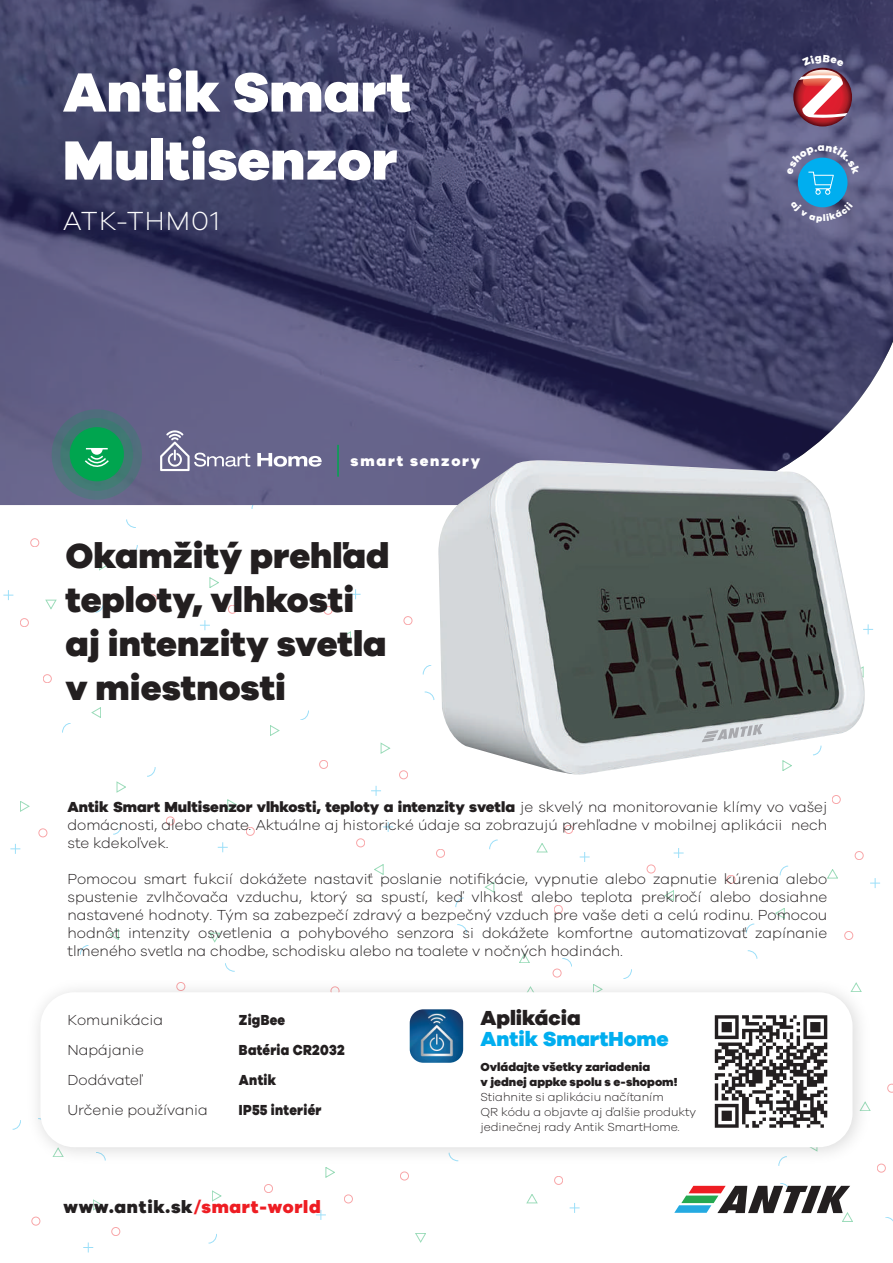
<style>
.page{position:relative;width:893px;height:1263px;background:#fff}
.page>*{position:absolute;margin:0;border:0;box-sizing:border-box;transform-origin:0 0}
.t1{font:800 57px/67.9px "Galano Grotesque";color:#fff}
.t2{font:800 36px/44px "Galano Grotesque";color:#231f20}
.t3{font:300 27px "Galano Grotesque";letter-spacing:.04em;color:#fff}
.t4{font:800 21px "Galano Grotesque";color:#00aeef}
.t5{font:800 21px "Galano Grotesque";color:#231f20}
.t6{font:800 18px "Galano Grotesque";letter-spacing:.04em;color:#231f20}
.t7{font:300 15px/18px "Galano Grotesque";color:#231f20;text-align:justify}
.t8{font:800 15px/30px "Galano Grotesque";letter-spacing:.02em;color:#231f20;scale:.88 1}
.t9{font:800 15px "Galano Grotesque";letter-spacing:.12em;color:#fff}
.t10{font:300 12px/15px "Galano Grotesque";color:#231f20}
.t11{font:800 12px/15px "Galano Grotesque";color:#231f20}
.s1{font-weight:800}
.s2{color:#ee1d23}
</style>
<div class="page">
<svg style="left:126px;top:519px;width:10px;height:9px"></svg>
<div style="left:31px;top:538px;width:8px;height:9px;border:1px solid #ee1d23;border-radius:50%"></div>
<div style="left:20px;top:618px;width:9px;height:9px;border:1px solid #ee1d23;border-radius:50%"></div>
<svg style="left:46px;top:600px;width:10px;height:9px"></svg>
<svg style="left:3px;top:590px;width:10px;height:10px"></svg>
<svg style="left:95px;top:603px;width:9px;height:9px"></svg>
<svg style="left:129px;top:545px;width:9px;height:9px"></svg>
<div style="left:148px;top:595px;width:9px;height:8px;border:1px solid #ee1d23;border-radius:50%"></div>
<div style="left:228px;top:605px;width:9px;height:8px;border:1px solid #ee1d23;border-radius:50%"></div>
<svg style="left:99px;top:560px;width:9px;height:10px"></svg>
<svg style="left:210px;top:577px;width:9px;height:11px"></svg>
<svg style="left:200px;top:620px;width:10px;height:10px"></svg>
<div style="left:39px;top:829px;width:8px;height:8px;border:1px solid #ee1d23;border-radius:50%"></div>
<svg style="left:20px;top:801px;width:9px;height:10px"></svg>
<svg style="left:10px;top:844px;width:10px;height:10px"></svg>
<svg style="left:62px;top:723px;width:9px;height:9px"></svg>
<div style="left:43px;top:674px;width:9px;height:9px;border:1px solid #ee1d23;border-radius:50%"></div>
<svg style="left:92px;top:707px;width:9px;height:11px"></svg>
<svg style="left:113px;top:825px;width:8px;height:9px"></svg>
<svg style="left:147px;top:767px;width:8px;height:9px"></svg>
<div style="left:166px;top:817px;width:9px;height:8px;border:1px solid #ee1d23;border-radius:50%"></div>
<div style="left:246px;top:827px;width:8px;height:8px;border:1px solid #ee1d23;border-radius:50%"></div>
<svg style="left:117px;top:782px;width:9px;height:10px"></svg>
<svg style="left:228px;top:799px;width:9px;height:11px"></svg>
<svg style="left:218px;top:842px;width:10px;height:10px"></svg>
<svg style="left:80px;top:945px;width:8px;height:10px"></svg>
<svg style="left:110px;top:929px;width:9px;height:11px"></svg>
<svg style="left:562px;top:958px;width:10px;height:8px"></svg>
<svg style="left:457px;top:924px;width:10px;height:9px"></svg>
<div style="left:554px;top:905px;width:8px;height:9px;border:1px solid #ee1d23;border-radius:50%"></div>
<div style="left:564px;top:825px;width:9px;height:9px;border:1px solid #ee1d23;border-radius:50%"></div>
<svg style="left:519px;top:954px;width:11px;height:9px"></svg>
<svg style="left:537px;top:843px;width:10px;height:9px"></svg>
<svg style="left:580px;top:852px;width:10px;height:10px"></svg>
<svg style="left:489px;top:840px;width:9px;height:9px"></svg>
<svg style="left:456px;top:898px;width:8px;height:9px"></svg>
<div style="left:436px;top:849px;width:9px;height:8px;border:1px solid #ee1d23;border-radius:50%"></div>
<div style="left:356px;top:839px;width:9px;height:8px;border:1px solid #ee1d23;border-radius:50%"></div>
<svg style="left:485px;top:882px;width:9px;height:10px"></svg>
<svg style="left:374px;top:864px;width:9px;height:11px"></svg>
<svg style="left:383px;top:822px;width:10px;height:10px"></svg>
<svg style="left:425px;top:692px;width:9px;height:8px"></svg>
<svg style="left:423px;top:665px;width:8px;height:9px"></svg>
<div style="left:404px;top:616px;width:8px;height:9px;border:1px solid #ee1d23;border-radius:50%"></div>
<div style="left:324px;top:606px;width:8px;height:8px;border:1px solid #ee1d23;border-radius:50%"></div>
<svg style="left:342px;top:632px;width:9px;height:10px"></svg>
<svg style="left:351px;top:589px;width:10px;height:10px"></svg>
<svg style="left:300px;top:710px;width:9px;height:10px"></svg>
<div style="left:319px;top:760px;width:9px;height:9px;border:1px solid #ee1d23;border-radius:50%"></div>
<div style="left:399px;top:770px;width:9px;height:9px;border:1px solid #ee1d23;border-radius:50%"></div>
<svg style="left:270px;top:725px;width:9px;height:11px"></svg>
<svg style="left:381px;top:743px;width:9px;height:10px"></svg>
<svg style="left:371px;top:786px;width:10px;height:10px"></svg>
<svg style="left:885px;top:1217px;width:8px;height:4px"></svg>
<div style="left:877px;top:1164px;width:8px;height:8px;border:1px solid #ee1d23;border-radius:50%"></div>
<svg style="left:887px;top:1084px;width:6px;height:8px"></svg>
<svg style="left:748px;top:950px;width:9px;height:9px"></svg>
<div style="left:844px;top:931px;width:9px;height:9px;border:1px solid #ee1d23;border-radius:50%"></div>
<div style="left:855px;top:851px;width:8px;height:9px;border:1px solid #ee1d23;border-radius:50%"></div>
<svg style="left:827px;top:869px;width:11px;height:9px"></svg>
<svg style="left:870px;top:878px;width:10px;height:10px"></svg>
<svg style="left:780px;top:866px;width:8px;height:9px"></svg>
<svg style="left:746px;top:924px;width:8px;height:9px"></svg>
<div style="left:727px;top:875px;width:8px;height:9px;border:1px solid #ee1d23;border-radius:50%"></div>
<div style="left:647px;top:865px;width:8px;height:8px;border:1px solid #ee1d23;border-radius:50%"></div>
<svg style="left:775px;top:908px;width:9px;height:10px"></svg>
<svg style="left:665px;top:890px;width:9px;height:11px"></svg>
<svg style="left:674px;top:848px;width:10px;height:10px"></svg>
<svg style="left:867px;top:624px;width:6px;height:10px"></svg>
<div style="left:832px;top:795px;width:8px;height:9px;border:1px solid #ee1d23;border-radius:50%"></div>
<svg style="left:13px;top:1122px;width:7px;height:7px"></svg>
<div style="left:32px;top:1217px;width:8px;height:8px;border:1px solid #ee1d23;border-radius:50%"></div>
<div style="left:112px;top:1227px;width:8px;height:9px;border:1px solid #ee1d23;border-radius:50%"></div>
<svg style="left:93px;top:1200px;width:9px;height:10px"></svg>
<svg style="left:83px;top:1242px;width:10px;height:10px"></svg>
<svg style="left:209px;top:1234px;width:8px;height:9px"></svg>
<div style="left:264px;top:1184px;width:9px;height:9px;border:1px solid #ee1d23;border-radius:50%"></div>
<div style="left:344px;top:1195px;width:9px;height:8px;border:1px solid #ee1d23;border-radius:50%"></div>
<svg style="left:212px;top:1191px;width:9px;height:10px"></svg>
<svg style="left:326px;top:1172px;width:9px;height:5px"></svg>
<svg style="left:316px;top:1210px;width:10px;height:10px"></svg>
<svg style="left:225px;top:963px;width:10px;height:8px"></svg>
<svg style="left:209px;top:933px;width:11px;height:9px"></svg>
<div style="left:554px;top:1176px;width:9px;height:8px;border:1px solid #ee1d23;border-radius:50%"></div>
<svg style="left:527px;top:1194px;width:10px;height:9px"></svg>
<svg style="left:570px;top:1203px;width:10px;height:10px"></svg>
<div style="left:400px;top:1172px;width:9px;height:8px;border:1px solid #ee1d23;border-radius:50%"></div>
<div style="left:553px;top:969px;width:8px;height:8px;border:1px solid #ee1d23;border-radius:50%"></div>
<svg style="left:415px;top:1233px;width:11px;height:9px"></svg>
<svg style="left:0;top:0;width:893px;height:505px;background:#4f4e74"></svg>
<svg style="left:257px;top:453px;width:65px;height:14px"></svg>
<svg style="left:160px;top:424px;width:90px;height:52px;background:#7a7799"></svg>
<svg style="left:674px;top:1183px;width:179px;height:38px"></svg>
<div style="left:798px;top:158px;width:49px;height:49px;background:#00aeef;border-radius:50%"></div>
<div style="left:52px;top:409px;width:90px;height:91px;background:#516f7d;border-radius:50%"></div>
<div style="left:60px;top:418px;width:73px;height:73px;background:#417973;border-radius:50%"></div>
<div style="left:70px;top:427px;width:54px;height:54px;background:#00a54f;border-radius:50%"></div>
<hr style="left:337px;top:445px;width:2px;height:32px;background:#00a54f">
<img style="left:20px;top:971px;width:851px;height:201px">
<div style="left:40px;top:992px;width:812px;height:155px;background:#fff;border-radius:34px"></div>
<img style="left:410px;top:1009px;width:53px;height:54px">
<svg style="left:714px;top:1015px;width:113px;height:113px"></svg>
<svg style="left:793px;top:68px;width:59px;height:58px"></svg>
<svg style="left:84px;top:448px;width:25px;height:19px"></svg>
<img style="left:436px;top:460px;width:431px;height:315px">
<svg style="left:702px;top:724px;width:61px;height:18px"></svg>
<svg style="left:787px;top:145px;width:73px;height:50px"></svg>
<svg style="left:799px;top:54px;width:48px;height:64px"></svg>
<svg style="left:790px;top:201px;width:63px;height:22px"></svg>
<h1 class="t1" style="left:63px;top:56px;width:350px">Antik Smart<br>Multisenzor</h1>
<h3 class="t3" style="left:63px;top:205px;width:158px">ATK-THM01</h3>
<p class="t9" style="left:351px;top:451px;width:131px">smart senzory</p>
<h2 class="t2" style="left:66px;top:533px;width:325px">Okamžitý prehľad teploty, vlhkosti aj intenzity svetla v miestnosti</h2>
<p class="t7" style="left:67px;top:798px;width:761px"><span class="s1">Antik Smart Multisenzor vlhkosti, teploty a intenzity svetla</span> je skvelý na monitorovanie klímy vo vašej domácnosti, alebo chate. Aktuálne aj historické údaje sa zobrazujú prehľadne v mobilnej aplikácii nech ste kdekoľvek.</p>
<p class="t7" style="left:67px;top:870px;width:761px">Pomocou smart fukcií dokážete nastaviť poslanie notifikácie, vypnutie alebo zapnutie kúrenia alebo spustenie zvlhčovača vzduchu, ktorý sa spustí, keď vlhkosť alebo teplota prekročí alebo dosiahne nastavené hodnoty. Tým sa zabezpečí zdravý a bezpečný vzduch pre vaše deti a celú rodinu. Pomocou hodnôt intenzity osvetlenia a pohybového senzora si dokážete komfortne automatizovať zapínanie tlmeného svetla na chodbe, schodisku alebo na toalete v nočných hodinách.</p>
<p class="t7" style="left:67px;top:1005px;width:142px;line-height:30px;text-align:left">Komunikácia<br>Napájanie<br>Dodávateľ<br>Určenie používania</p>
<p class="t8" style="left:239px;top:1005px;width:122px">ZigBee<br>Batéria CR2032<br>Antik<br>IP55 interiér</p>
<h3 class="t5" style="left:480px;top:1005px;width:102px">Aplikácia</h3>
<h3 class="t4" style="left:480px;top:1026px;width:190px">Antik SmartHome</h3>
<p class="t11" style="left:480px;top:1059px;width:199px">Ovládajte všetky zariadenia<br>v jednej appke spolu s e-shopom!</p>
<p class="t10" style="left:480px;top:1089px;width:217px">Stiahnite si aplikáciu načítaním<br>QR kódu a objavte aj ďalšie produkty jedinečnej rady Antik SmartHome.</p>
<p class="t6" style="left:64px;top:1195px;width:259px">www.antik.sk<span class="s2">/smart-world</span></p>
</div>
